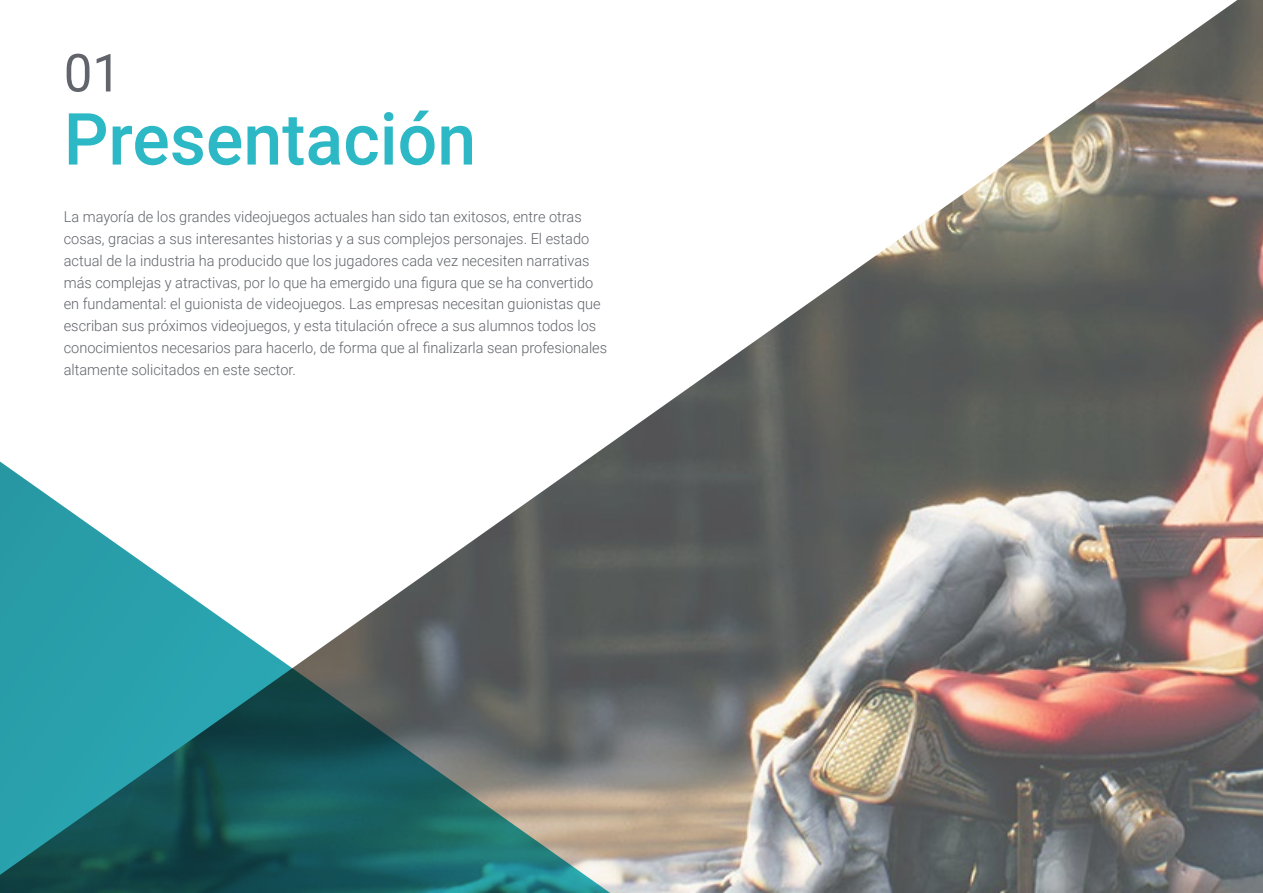
<style>
.page{position:relative;width:1263px;height:893px;background:#fff}
.page>*{position:absolute;margin:0;border:0;box-sizing:border-box;transform-origin:0 0}
.t1{font:500 72px "Roboto";color:#2db8c5}
.t2{font:52.5px "Roboto";color:#61646a}
.t3{font:300 15px/21.8px "Roboto";color:#61646a}
</style>
<div class="page">
<img style="left:606px;top:0;width:657px;height:893px">
<svg style="left:0;top:446px;width:640px;height:447px"></svg>
<h2 class="t2" style="left:64px;top:36px;width:59px">01</h2>
<h1 class="t1" style="left:64px;top:89px;width:414px">Presentación</h1>
<p class="t3" style="left:64px;top:206px;width:545px">La mayoría de los grandes videojuegos actuales han sido tan exitosos, entre otras cosas, gracias a sus interesantes historias y a sus complejos personajes. El estado actual de la industria ha producido que los jugadores cada vez necesiten narrativas más complejas y atractivas, por lo que ha emergido una figura que se ha convertido en fundamental: el guionista de videojuegos. Las empresas necesitan guionistas que escriban sus próximos videojuegos, y esta titulación ofrece a sus alumnos todos los conocimientos necesarios para hacerlo, de forma que al finalizarla sean profesionales altamente solicitados en este sector.</p>
</div>
